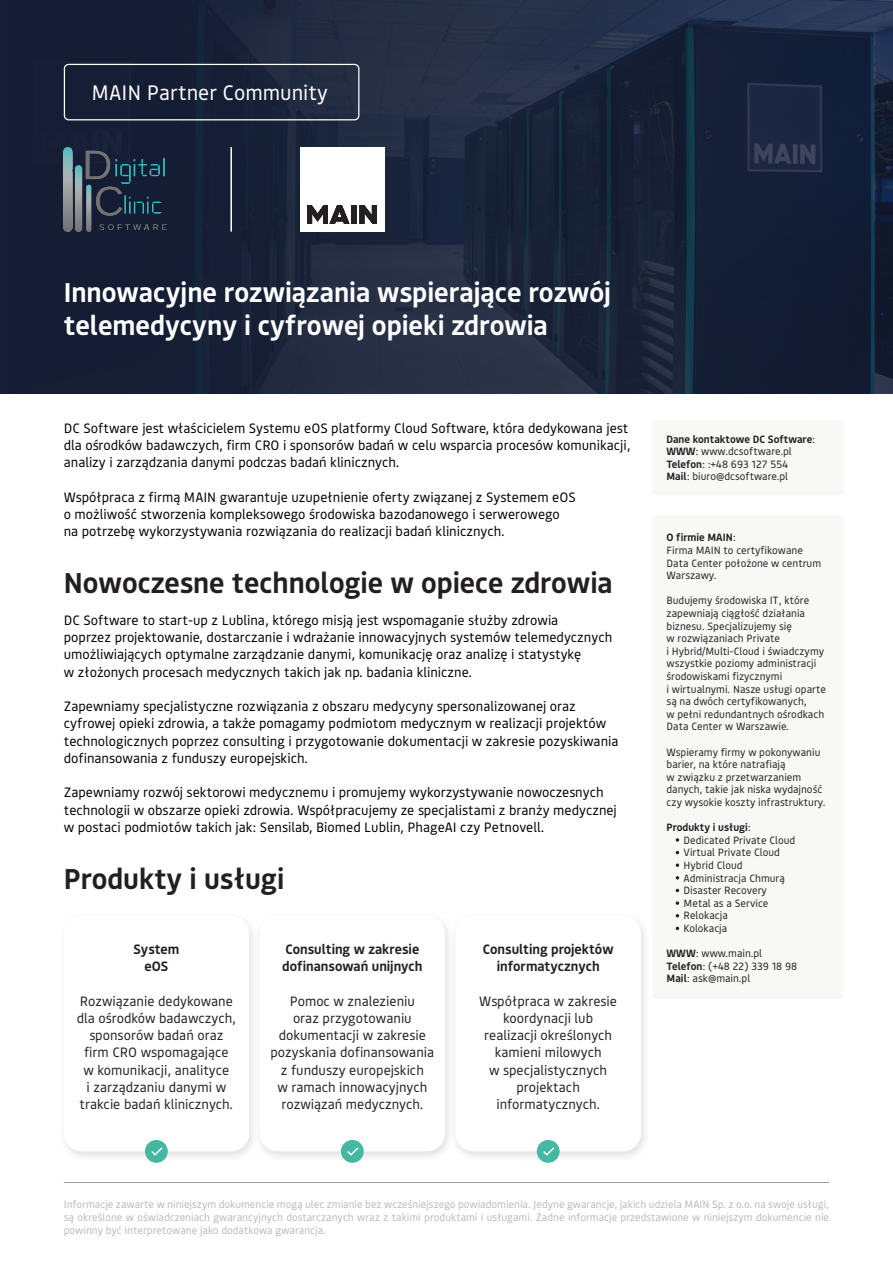
<style>
.page{position:relative;width:893px;height:1263px;background:#fff}
.page>*{position:absolute;margin:0;border:0;box-sizing:border-box;transform-origin:0 0}
.t1{font:600 28.5px "Bould";color:#231f20}
.t2{font:600 27px "Bould";color:#fff}
.t3{font:20.85px "Bould";color:#fff}
.t4{font:13.5px/17.2px "Bould";color:#000001}
.t5{font:13.5px/17.2px "Bould";color:#231f20;text-align:center}
.t6{font:600 13.5px/17.2px "Bould";color:#231f20}
.t7{font:10.5px/12.6px "Bould";color:#231f20}
.t8{font:10.5px/12.6px "Bould";color:#b8b9bc;text-align:justify}
.t9{font:600 10.5px "Bould";color:#231f20}
.s1{font-weight:400}
.s2{font-weight:600}
</style>
<div class="page">
<div style="left:652px;top:420px;width:192px;height:75px;background:#f8f8f7;border-radius:4px"></div>
<svg style="left:0;top:0;width:893px;height:393px;background:#1a243a"></svg>
<hr style="left:64px;top:1182px;width:765px;height:1px;background:#9b9da0">
<div style="left:64px;top:64px;width:295px;height:56px;border:1px solid #fff;border-radius:4px"></div>
<img style="left:64px;top:147px;width:103px;height:84px">
<div style="left:300px;top:147px;width:84px;height:84px;background:#fff"></div>
<svg style="left:307px;top:205px;width:42px;height:19px"></svg>
<div style="left:351px;top:205px;width:5px;height:19px;background:#231f20"></div>
<svg style="left:359px;top:205px;width:18px;height:19px"></svg>
<hr style="left:230px;top:147px;width:2px;height:85px;background:#fff">
<div style="left:652px;top:515px;width:192px;height:484px;background:#f8f8f7;border-radius:4px"></div>
<svg style="left:676px;top:838px;width:3px;height:4px"></svg>
<svg style="left:676px;top:863px;width:3px;height:4px"></svg>
<svg style="left:676px;top:901px;width:3px;height:4px"></svg>
<div style="left:58px;top:911px;width:202px;height:252px;background:#231f20;opacity:.14"></div>
<div style="left:64px;top:916px;width:185px;height:235px;background:#fff;border-radius:18px"></div>
<div style="left:254px;top:911px;width:201px;height:252px;background:#231f20;opacity:.14"></div>
<div style="left:260px;top:916px;width:185px;height:235px;background:#fff;border-radius:18px"></div>
<div style="left:449px;top:911px;width:202px;height:252px;background:#231f20;opacity:.14"></div>
<div style="left:455px;top:916px;width:186px;height:235px;background:#fff;border-radius:18px"></div>
<div style="left:145px;top:1140px;width:23px;height:23px;background:#45b8a3;border-radius:50%"></div>
<svg style="left:151px;top:1147px;width:11px;height:9px"></svg>
<div style="left:341px;top:1140px;width:23px;height:23px;background:#45b8a3;border-radius:50%"></div>
<svg style="left:347px;top:1147px;width:11px;height:9px"></svg>
<div style="left:537px;top:1140px;width:23px;height:23px;background:#45b8a3;border-radius:50%"></div>
<svg style="left:543px;top:1147px;width:11px;height:9px"></svg>
<p class="t3" style="left:92px;top:78px;width:238px">MAIN Partner Community</p>
<p class="t2" style="left:64px;top:274px;width:549px">Innowacyjne rozwiązania wspierające rozwój</p>
<p class="t2" style="left:64px;top:307px;width:486px">telemedycyny i cyfrowej opieki zdrowia</p>
<p class="t4" style="left:64px;top:418px;width:568px">DC Software jest właścicielem Systemu eOS platformy Cloud Software, która dedykowana jest dla ośrodków badawczych, firm CRO i sponsorów badań w celu wsparcia procesów komunikacji, analizy i zarządzania danymi podczas badań klinicznych.</p>
<p class="t4" style="left:64px;top:487px;width:514px">Współpraca z firmą MAIN gwarantuje uzupełnienie oferty związanej z Systemem eOS</p>
<p class="t4" style="left:64px;top:505px;width:498px">o możliwość stworzenia kompleksowego środowiska bazodanowego i serwerowego</p>
<p class="t4" style="left:64px;top:522px;width:442px">na potrzebę wykorzystywania rozwiązania do realizacji badań klinicznych.</p>
<p class="t1" style="left:64px;top:563px;width:550px">Nowoczesne technologie w opiece zdrowia</p>
<p class="t4" style="left:64px;top:611px;width:496px">DC Software to start-up z Lublina, którego misją jest wspomaganie służby zdrowia</p>
<p class="t4" style="left:64px;top:628px;width:550px">poprzez projektowanie, dostarczanie i wdrażanie innowacyjnych systemów telemedycznych umożliwiających optymalne zarządzanie danymi, komunikację oraz analizę i statystykę</p>
<p class="t4" style="left:64px;top:662px;width:410px">w złożonych procesach medycznych takich jak np. badania kliniczne.</p>
<p class="t4" style="left:64px;top:697px;width:556px">Zapewniamy specjalistyczne rozwiązania z obszaru medycyny spersonalizowanej oraz cyfrowej opieki zdrowia, a także pomagamy podmiotom medycznym w realizacji projektów technologicznych poprzez consulting i przygotowanie dokumentacji w zakresie pozyskiwania dofinansowania z funduszy europejskich.</p>
<p class="t4" style="left:64px;top:783px;width:555px">Zapewniamy rozwój sektorowi medycznemu i promujemy wykorzystywanie nowoczesnych technologii w obszarze opieki zdrowia. Współpracujemy ze specjalistami z branży medycznej</p>
<p class="t4" style="left:64px;top:818px;width:482px">w postaci podmiotów takich jak: Sensilab, Biomed Lublin, PhageAI czy Petnovell.</p>
<p class="t1" style="left:64px;top:858px;width:222px">Produkty i usługi</p>
<p class="t6" style="left:134px;top:939px;width:47px">System</p>
<p class="t6" style="left:144px;top:957px;width:25px">eOS</p>
<p class="t5" style="left:77px;top:991px;width:161px">Rozwiązanie dedykowane dla ośrodków badawczych, sponsorów badań oraz firm CRO wspomagające<br>w komunikacji, analityce<br>i zarządzaniu danymi w trakcie badań klinicznych.</p>
<p class="t6" style="left:282px;top:939px;width:142px">Consulting w zakresie dofinansowań unijnych</p>
<p class="t5" style="left:270px;top:991px;width:165px">Pomoc w znalezieniu<br>oraz przygotowaniu dokumentacji w zakresie pozyskania dofinansowania z funduszy europejskich<br>w ramach innowacyjnych rozwiązań medycznych.</p>
<p class="t6" style="left:483px;top:939px;width:132px;text-align:center">Consulting projektów informatycznych</p>
<p class="t5" style="left:479px;top:991px;width:139px">Współpraca w zakresie koordynacji lub realizacji określonych kamieni milowych<br>w specjalistycznych projektach informatycznych.</p>
<p class="t9" style="left:666px;top:431px;width:150px">Dane kontaktowe DC Software<span class="s1">:</span></p>
<p class="t7" style="left:666px;top:445px;width:127px"><span class="s2">WWW</span>: www.dcsoftware.pl</p>
<p class="t7" style="left:666px;top:457px;width:124px"><span class="s2">Telefon</span>: :+48 693 127 554</p>
<p class="t7" style="left:666px;top:470px;width:123px"><span class="s2">Mail</span>: biuro@dcsoftware.pl</p>
<p class="t9" style="left:666px;top:530px;width:71px">O firmie MAIN<span class="s1">:</span></p>
<p class="t7" style="left:666px;top:543px;width:156px">Firma MAIN to certyfikowane<br>Data Center położone w centrum<br>Warszawy.</p>
<p class="t7" style="left:666px;top:594px;width:144px">Budujemy środowiska IT, które zapewniają ciągłość działania biznesu. Specjalizujemy się</p>
<p class="t7" style="left:666px;top:632px;width:115px">w rozwiązaniach Private</p>
<p class="t7" style="left:666px;top:644px;width:159px">i Hybrid/Multi-Cloud i świadczymy wszystkie poziomy administracji środowiskami fizycznymi</p>
<p class="t7" style="left:666px;top:682px;width:161px">i wirtualnymi. Nasze usługi oparte są na dwóch certyfikowanych,</p>
<p class="t7" style="left:666px;top:707px;width:159px">w pełni redundantnych ośrodkach<br>Data Center w Warszawie.</p>
<p class="t7" style="left:666px;top:745px;width:155px">Wspieramy firmy w pokonywaniu barier, na które natrafiają</p>
<p class="t7" style="left:666px;top:770px;width:160px">w związku z przetwarzaniem danych, takie jak niska wydajność czy wysokie koszty infrastruktury.</p>
<p class="t9" style="left:666px;top:820px;width:86px">Produkty i usługi<span class="s1">:</span></p>
<p class="t7" style="left:684px;top:833px;width:113px">Dedicated Private Cloud</p>
<p class="t7" style="left:684px;top:846px;width:98px">Virtual Private Cloud</p>
<p class="t7" style="left:684px;top:858px;width:61px">Hybrid Cloud</p>
<p class="t7" style="left:684px;top:871px;width:103px">Administracja Chmurą</p>
<p class="t7" style="left:684px;top:884px;width:85px">Disaster Recovery</p>
<p class="t7" style="left:684px;top:896px;width:86px">Metal as a Service</p>
<p class="t7" style="left:684px;top:909px;width:46px">Relokacja</p>
<p class="t7" style="left:684px;top:921px;width:45px">Kolokacja</p>
<p class="t7" style="left:666px;top:947px;width:97px"><span class="s2">WWW</span>: www.main.pl</p>
<p class="t7" style="left:666px;top:959px;width:132px"><span class="s2">Telefon</span>: (+48 22) 339 18 98</p>
<p class="t7" style="left:666px;top:972px;width:85px"><span class="s2">Mail</span>: ask@main.pl</p>
<p class="t8" style="left:64px;top:1198px;width:767px">Informacje zawarte w niniejszym dokumencie mogą ulec zmianie bez wcześniejszego powiadomienia. Jedyne gwarancje, jakich udziela MAIN Sp. z o.o. na swoje usługi, są określone w oświadczeniach gwarancyjnych dostarczanych wraz z takimi produktami i usługami. Żadne informacje przedstawione w niniejszym dokumencie nie powinny być interpretowane jako dodatkowa gwarancja.</p>
</div>
